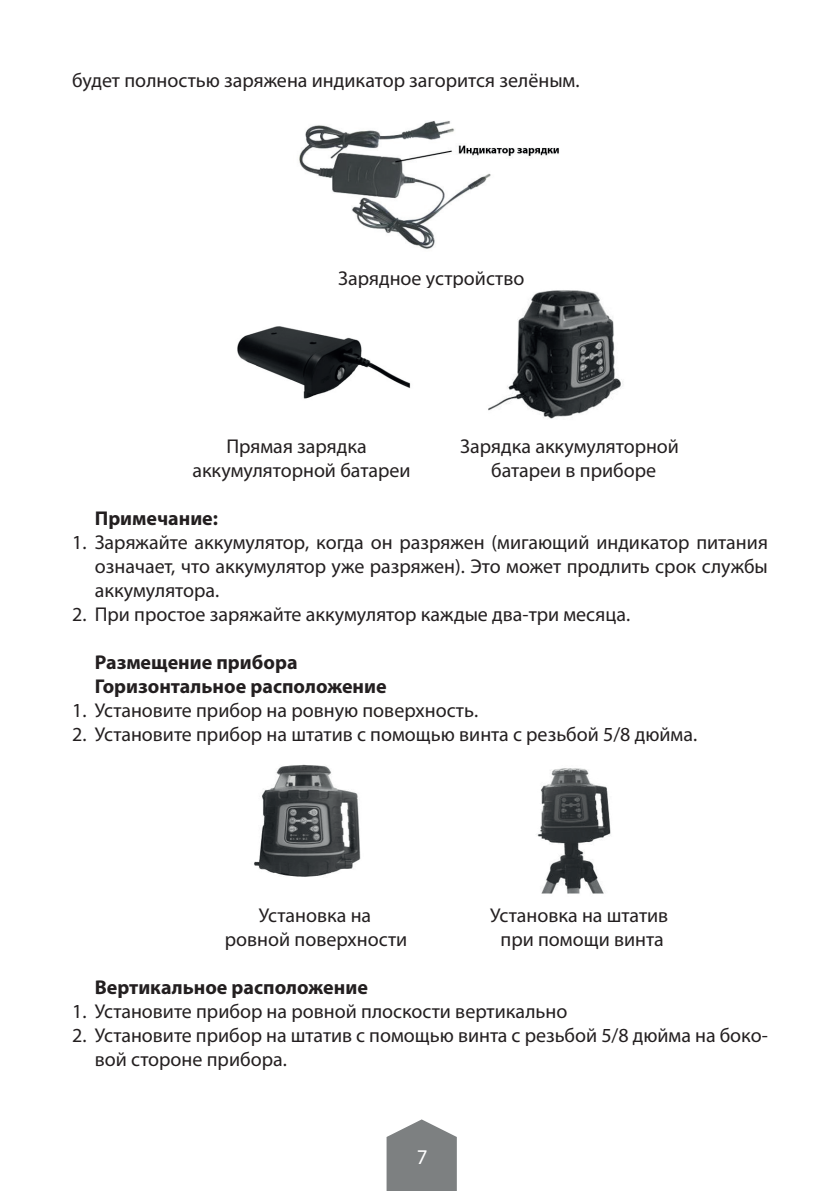
<style>
.page{position:relative;width:840px;height:1191px;background:#fff}
.page>*{position:absolute;margin:0;border:0;box-sizing:border-box;transform-origin:0 0}
.t1{font:21px "Myriad Pro";color:#fff}
.t2{font:20px/24px "Myriad Pro";color:#231f20;text-align:justify}
.t3{font:700 20px/24px "Myriad Pro";color:#231f20}
</style>
<div class="page">
<svg style="left:386px;top:1119px;width:70px;height:72px;background:#8e9091"></svg>
<img style="left:299px;top:120px;width:260px;height:129px">
<img style="left:237px;top:290px;width:386px;height:129px">
<img style="left:254px;top:764px;width:357px;height:130px">
<p class="t2" style="left:72px;top:68px;width:508px">будет полностью заряжена индикатор загорится зелёным.</p>
<p class="t2" style="left:338px;top:265px;width:187px">Зарядное устройство</p>
<p class="t2" style="left:226px;top:433px;width:142px">Прямая зарядка</p>
<p class="t2" style="left:460px;top:433px;width:220px">Зарядка аккумуляторной</p>
<p class="t2" style="left:192px;top:457px;width:219px">аккумуляторной батареи</p>
<p class="t2" style="left:491px;top:457px;width:166px">батареи в приборе</p>
<p class="t3" style="left:95px;top:505px;width:125px">Примечание:</p>
<p class="t2" style="left:95px;top:529px;width:674px;text-indent:-23px">1. Заряжайте аккумулятор, когда он разряжен (мигающий индикатор питания означает, что аккумулятор уже разряжен). Это может продлить срок службы аккумулятора.</p>
<p class="t2" style="left:72px;top:601px;width:559px">2. При простое заряжайте аккумулятор каждые два-три месяца.</p>
<p class="t3" style="left:95px;top:649px;width:293px">Размещение прибора<br>Горизонтальное расположение</p>
<p class="t2" style="left:72px;top:697px;width:407px">1. Установите прибор на ровную поверхность.</p>
<p class="t2" style="left:72px;top:721px;width:626px">2. Установите прибор на штатив с помощью винта с резьбой 5/8 дюйма.</p>
<p class="t2" style="left:259px;top:903px;width:114px">Установка на</p>
<p class="t2" style="left:490px;top:903px;width:179px">Установка на штатив</p>
<p class="t2" style="left:225px;top:927px;width:184px">ровной поверхности</p>
<p class="t2" style="left:500px;top:927px;width:164px">при помощи винта</p>
<p class="t3" style="left:95px;top:974px;width:274px">Вертикальное расположение</p>
<p class="t2" style="left:72px;top:999px;width:496px">1. Установите прибор на ровной плоскости вертикально</p>
<p class="t2" style="left:95px;top:1023px;width:674px;text-indent:-23px">2. Установите прибор на штатив с помощью винта с резьбой 5/8 дюйма на боко&shy;вой стороне прибора.</p>
<p class="t1" style="left:416px;top:1143px;width:12px">7</p>
</div>
